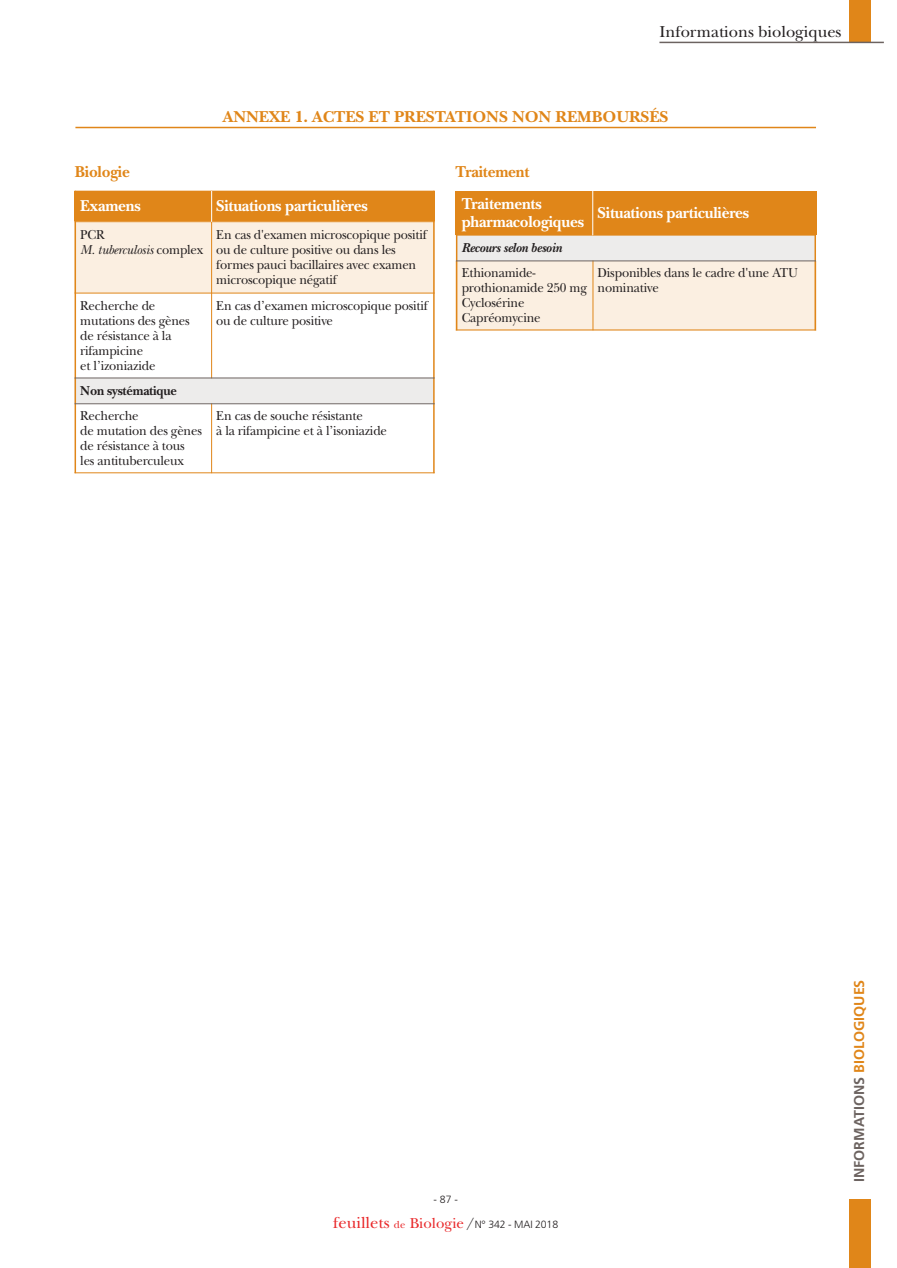
<style>
.page{position:relative;width:897px;height:1268px;background:#fff}
.page>*{position:absolute;margin:0;border:0;box-sizing:border-box;transform-origin:0 0}
.t1{font:700 16.5px/18px "New Baskerville";letter-spacing:-.015em;color:#fff;scale:.95 1}
.t2{font:16.5px "New Baskerville Bold SC";letter-spacing:-.005em;color:#e08619}
.t3{font:16.5px "New Baskerville";color:#231f20}
.t4{font:700 16.5px "New Baskerville";letter-spacing:-.015em;color:#e08619;scale:.95 1}
.t5{font:700 14.25px "Frutiger";color:#6c6360}
.t6{font:13.5px/15px "New Baskerville";letter-spacing:-.015em;color:#231f20;scale:.95 1}
.t7{font:italic 13.5px/15px "New Baskerville";letter-spacing:-.015em;color:#231f20;scale:.95 1}
.t8{font:italic 700 13.5px "New Baskerville";letter-spacing:-.015em;color:#231f20;scale:.95 1}
.t9{font:700 13.5px "New Baskerville";letter-spacing:-.015em;color:#231f20;scale:.95 1}
.t10{font:300 10.5px "Frutiger";letter-spacing:-.015em;color:#231f20}
.s1{font-family:"Baskerville";font-weight:700}
.s2{font-style:normal}
.s3{font-family:"New Baskerville";font-weight:400;font-size:16.5px;color:#e9292b}
.s4{font-family:"New Baskerville";font-weight:400;color:#e9292b}
.s5{font-family:"New Baskerville";font-weight:400;font-size:15px;color:#e9292b}
.s6{font-family:"New Baskerville";font-weight:400;font-size:15px}
.s7{color:#e08619}
</style>
<div class="page">
<div style="left:849px;top:0;width:21px;height:42px;background:#e08619"></div>
<div style="left:849px;top:1199px;width:21px;height:69px;background:#e08619"></div>
<hr style="left:659px;top:42px;width:224px;height:1px;background:#6c6360">
<hr style="left:75px;top:127px;width:740px;height:1px;background:#e08619">
<div style="left:74px;top:191px;width:137px;height:31px;background:#e08619"></div>
<div style="left:211px;top:191px;width:223px;height:31px;background:#e08619"></div>
<div style="left:74px;top:222px;width:137px;height:71px;background:#fbefe1"></div>
<div style="left:211px;top:222px;width:223px;height:71px;background:#fbefe1"></div>
<div style="left:74px;top:378px;width:359px;height:26px;background:#edeceb"></div>
<hr style="left:74px;top:191px;width:2px;height:282px;background:#e08619">
<hr style="left:211px;top:191px;width:1px;height:187px;background:#e08619">
<hr style="left:211px;top:403px;width:1px;height:70px;background:#e08619">
<hr style="left:433px;top:191px;width:1px;height:282px;background:#e08619">
<hr style="left:74px;top:293px;width:360px;height:1px;background:#e08619">
<hr style="left:74px;top:378px;width:360px;height:1px;background:#6c6360">
<hr style="left:74px;top:403px;width:360px;height:1px;background:#6c6360">
<hr style="left:74px;top:472px;width:360px;height:1px;background:#e08619">
<div style="left:455px;top:191px;width:137px;height:44px;background:#e08619"></div>
<div style="left:592px;top:191px;width:223px;height:44px;background:#e08619"></div>
<div style="left:455px;top:235px;width:359px;height:26px;background:#edeceb"></div>
<div style="left:455px;top:261px;width:137px;height:69px;background:#fbefe1"></div>
<div style="left:592px;top:261px;width:223px;height:69px;background:#fbefe1"></div>
<hr style="left:455px;top:191px;width:2px;height:139px;background:#e08619">
<hr style="left:592px;top:261px;width:1px;height:69px;background:#e08619">
<hr style="left:814px;top:191px;width:1px;height:139px;background:#e08619">
<hr style="left:455px;top:235px;width:360px;height:1px;background:#e08619">
<hr style="left:455px;top:261px;width:360px;height:1px;background:#6c6360">
<hr style="left:455px;top:330px;width:360px;height:1px;background:#e08619">
<hr style="left:211px;top:191px;width:1px;height:31px;background:#fff">
<hr style="left:592px;top:189px;width:1px;height:46px;background:#fff">
<p class="t3" style="left:659px;top:25px;width:183px">Informations biologiques</p>
<p class="t2" style="left:223px;top:111px;width:447px">ANNEXE <span class="s1">1</span>. ACTES ET PRESTATIONS NON REMBOURSÉS</p>
<p class="t4" style="left:75px;top:166px;width:59px">Biologie</p>
<p class="t1" style="left:80px;top:199px;width:65px">Examens</p>
<p class="t1" style="left:216px;top:199px;width:161px">Situations particulières</p>
<p class="t7" style="left:80px;top:229px;width:131px"><span class="s2">PCR<br></span>M. tuberculosis <span class="s2">complex</span></p>
<p class="t6" style="left:216px;top:229px;width:223px">En cas d'examen microscopique positif ou de culture positive ou dans les formes pauci bacillaires avec examen microscopique négatif</p>
<p class="t6" style="left:80px;top:299px;width:117px">Recherche de mutations des gènes de résistance à la rifampicine<br>et l’izoniazide</p>
<p class="t6" style="left:216px;top:299px;width:224px">En cas d’examen microscopique positif ou de culture positive</p>
<p class="t9" style="left:80px;top:386px;width:103px">Non systématique</p>
<p class="t6" style="left:80px;top:409px;width:129px">Recherche<br>de mutation des gènes de résistance à tous les antituberculeux</p>
<p class="t6" style="left:216px;top:409px;width:181px">En cas de souche résistante<br>à la rifampicine et à l’isoniazide</p>
<p class="t4" style="left:455px;top:166px;width:79px">Traitement</p>
<p class="t1" style="left:461px;top:197px;width:130px">Traitements pharmacologiques</p>
<p class="t1" style="left:597px;top:206px;width:161px">Situations particulières</p>
<p class="t8" style="left:461px;top:243px;width:107px">Recours selon besoin</p>
<p class="t6" style="left:461px;top:267px;width:133px">Ethionamide&shy;prothionamide 250 mg<br>Cyclosérine<br>Capréomycine</p>
<p class="t6" style="left:597px;top:267px;width:213px">Disponibles dans le cadre d'une ATU nominative</p>
<p class="t10" style="left:433px;top:1195px;width:26px">-87-</p>
<p class="t10" style="left:333px;top:1220px;width:226px"><span class="s3">feuillets</span> <span class="s4">de</span> <span class="s5">Biologie</span><span class="s6">/</span>N° 342 - MAI 2018</p>
<p class="t5" style="left:853px;top:1182px;width:204px;rotate:-90deg">INFORMATIONS <span class="s7">BIOLOGIQUES</span></p>
</div>
